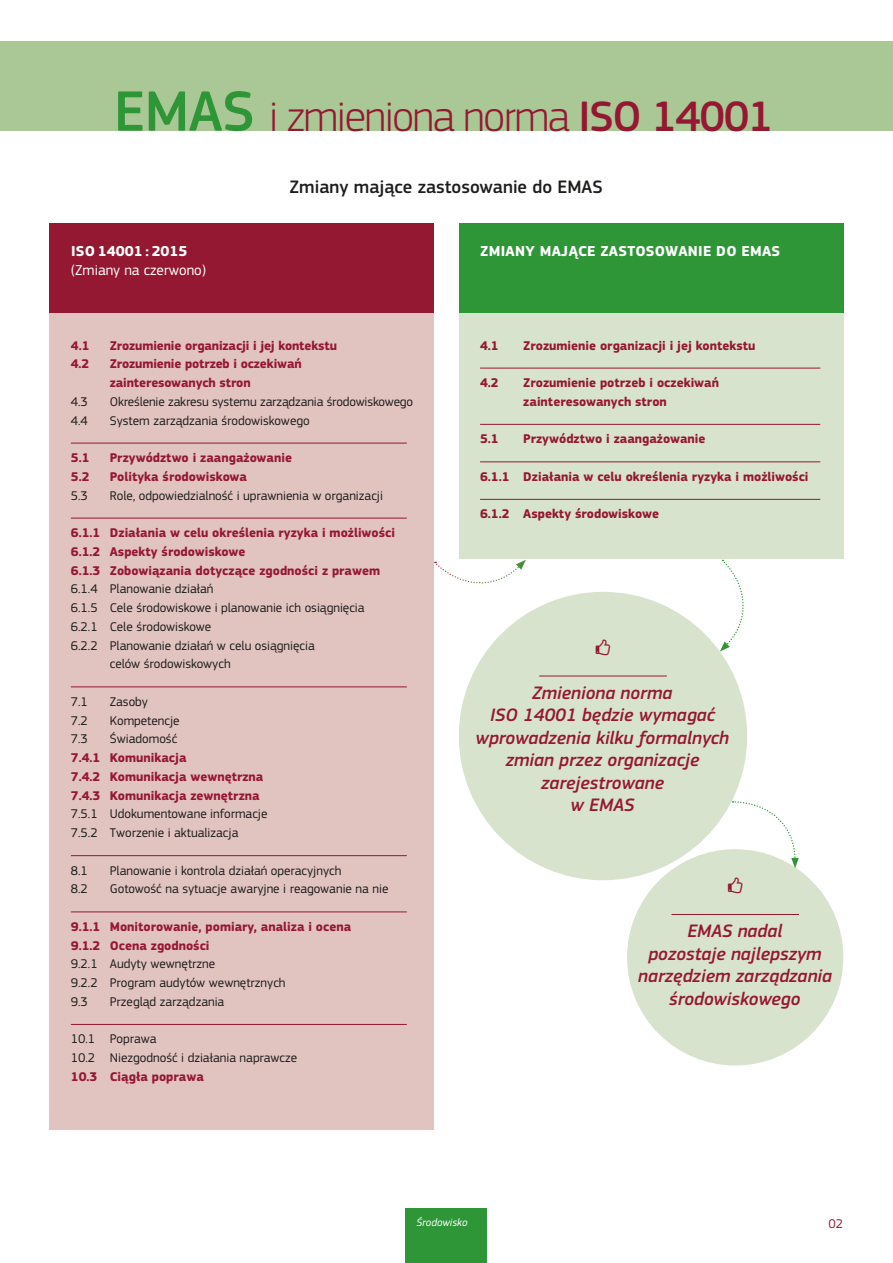
<style>
.page{position:relative;width:893px;height:1263px;background:#fff}
.page>*{position:absolute;margin:0;border:0;box-sizing:border-box;transform-origin:0 0}
.t1{font:300 44.25px "EC Square Sans Pro";letter-spacing:-.03em;color:#951832}
.t2{font:italic 500 18.75px/22.5px "EC Square Sans Pro";color:#951832;text-align:center}
.t3{font:500 18.75px "EC Square Sans Pro";color:#1d1d1b}
.t4{font:700 15px "EC Square Sans Pro";letter-spacing:.02em;color:#fff}
.t5{font:15px "EC Square Sans Pro";color:#fff}
.t6{font:700 15px "EC Square Sans Pro";color:#fff}
.t7{font:700 13.2px/18.8px "EC Square Sans Pro";color:#951832}
.t8{font:13.2px/18.8px "EC Square Sans Pro";color:#1d1d1b}
.t9{font:13.2px "EC Square Sans Pro";color:#951832}
.t10{font:italic 11.1px "EC Square Sans Pro";color:#fff}
.s1{font-weight:500;font-size:59.1px;color:#2f9638}
.s2{font-weight:500}
</style>
<div class="page">
<div style="left:0;top:42px;width:893px;height:89px;background:#aac796"></div>
<div style="left:406px;top:1209px;width:81px;height:54px;background:#2f9638"></div>
<div style="left:459px;top:592px;width:288px;height:288px;background:#d7e3cc;border-radius:50%"></div>
<div style="left:627px;top:849px;width:216px;height:216px;background:#d7e3cc;border-radius:50%"></div>
<div style="left:459px;top:223px;width:384px;height:336px;background:#d7e3cc"></div>
<div style="left:459px;top:223px;width:384px;height:90px;background:#2f9638"></div>
<hr style="left:480px;top:368px;width:340px;height:1px;background:#951832">
<hr style="left:480px;top:424px;width:340px;height:1px;background:#951832">
<hr style="left:480px;top:462px;width:340px;height:1px;background:#951832">
<hr style="left:480px;top:499px;width:340px;height:1px;background:#951832">
<div style="left:50px;top:223px;width:384px;height:907px;background:#e1c3c0"></div>
<div style="left:50px;top:223px;width:384px;height:90px;background:#951832"></div>
<hr style="left:71px;top:443px;width:336px;height:1px;background:#951832">
<hr style="left:71px;top:518px;width:336px;height:1px;background:#951832">
<hr style="left:71px;top:687px;width:336px;height:1px;background:#951832">
<hr style="left:71px;top:855px;width:336px;height:1px;background:#951832">
<hr style="left:71px;top:912px;width:336px;height:1px;background:#951832">
<hr style="left:71px;top:1024px;width:336px;height:1px;background:#951832">
<hr style="left:539px;top:676px;width:128px;height:1px;background:#951832">
<hr style="left:671px;top:914px;width:128px;height:1px;background:#951832">
<svg style="left:720px;top:560px;width:24px;height:91px"></svg>
<svg style="left:732px;top:801px;width:67px;height:67px"></svg>
<svg style="left:435px;top:560px;width:91px;height:24px"></svg>
<h1 class="t1" style="left:114px;top:90px;width:661px"><span class="s1">EMAS</span> i zmieniona norma <span class="s2">ISO 14001</span></h1>
<p class="t6" style="left:71px;top:242px;width:118px">ISO 14001 : 2015</p>
<p class="t5" style="left:71px;top:261px;width:137px">(Zmiany na czerwono)</p>
<h2 class="t3" style="left:290px;top:176px;width:315px">Zmiany mające zastosowanie do EMAS</h2>
<p class="t4" style="left:480px;top:242px;width:302px">ZMIANY MAJĄCE ZASTOSOWANIE DO EMAS</p>
<p class="t7" style="left:71px;top:336px;width:20px">4.1</p>
<p class="t7" style="left:110px;top:336px;width:229px">Zrozumienie organizacji i jej kontekstu</p>
<p class="t7" style="left:71px;top:355px;width:20px">4.2</p>
<p class="t7" style="left:110px;top:355px;width:193px">Zrozumienie potrzeb i oczekiwań zainteresowanych stron</p>
<p class="t8" style="left:71px;top:392px;width:19px">4.3</p>
<p class="t8" style="left:110px;top:392px;width:305px">Określenie zakresu systemu zarządzania środowiskowego</p>
<p class="t8" style="left:71px;top:411px;width:19px">4.4</p>
<p class="t8" style="left:110px;top:411px;width:201px">System zarządzania środowiskowego</p>
<p class="t7" style="left:71px;top:449px;width:20px">5.1</p>
<p class="t7" style="left:110px;top:449px;width:184px">Przywództwo i zaangażowanie</p>
<p class="t7" style="left:71px;top:467px;width:20px">5.2</p>
<p class="t7" style="left:110px;top:467px;width:139px">Polityka środowiskowa</p>
<p class="t8" style="left:71px;top:486px;width:19px">5.3</p>
<p class="t8" style="left:110px;top:486px;width:275px">Role, odpowiedzialność i uprawnienia w organizacji</p>
<p class="t7" style="left:71px;top:524px;width:326px">6.1.1 Działania w celu określenia ryzyka i możliwości<br>6.1.2 Aspekty środowiskowe<br>6.1.3 Zobowiązania dotyczące zgodności z prawem</p>
<p class="t8" style="left:71px;top:580px;width:144px">6.1.4 Planowanie działań</p>
<p class="t8" style="left:71px;top:598px;width:295px">6.1.5 Cele środowiskowe i planowanie ich osiągnięcia</p>
<p class="t8" style="left:71px;top:617px;width:142px">6.2.1 Cele środowiskowe</p>
<p class="t8" style="left:71px;top:636px;width:245px">6.2.2 Planowanie działań w celu osiągnięcia</p>
<p class="t8" style="left:110px;top:655px;width:122px">celów środowiskowych</p>
<p class="t8" style="left:71px;top:692px;width:19px">7.1</p>
<p class="t8" style="left:110px;top:692px;width:40px">Zasoby</p>
<p class="t8" style="left:71px;top:711px;width:19px">7.2</p>
<p class="t8" style="left:110px;top:711px;width:71px">Kompetencje</p>
<p class="t8" style="left:71px;top:730px;width:19px">7.3</p>
<p class="t8" style="left:110px;top:730px;width:69px">Świadomość</p>
<p class="t7" style="left:71px;top:749px;width:194px">7.4.1 Komunikacja<br>7.4.2 Komunikacja wewnętrzna<br>7.4.3 Komunikacja zewnętrzna</p>
<p class="t8" style="left:71px;top:805px;width:198px">7.5.1 Udokumentowane informacje<br>7.5.2 Tworzenie i aktualizacja</p>
<p class="t8" style="left:71px;top:861px;width:19px">8.1</p>
<p class="t8" style="left:110px;top:861px;width:233px">Planowanie i kontrola działań operacyjnych</p>
<p class="t8" style="left:71px;top:880px;width:19px">8.2</p>
<p class="t8" style="left:110px;top:880px;width:280px">Gotowość na sytuacje awaryjne i reagowanie na nie</p>
<p class="t7" style="left:71px;top:917px;width:282px">9.1.1 Monitorowanie, pomiary, analiza i ocena<br>9.1.2 Ocena zgodności</p>
<p class="t8" style="left:71px;top:955px;width:216px">9.2.1 Audyty wewnętrzne<br>9.2.2 Program audytów wewnętrznych<br>9.3</p>
<p class="t8" style="left:110px;top:992px;width:116px">Przegląd zarządzania</p>
<p class="t8" style="left:71px;top:1030px;width:228px">10.1 Poprawa<br>10.2 Niezgodność i działania naprawcze</p>
<p class="t7" style="left:71px;top:1067px;width:134px">10.3 Ciągła poprawa</p>
<p class="t7" style="left:480px;top:336px;width:20px">4.1</p>
<p class="t7" style="left:523px;top:336px;width:234px">Zrozumienie organizacji i jej kontekstu</p>
<p class="t7" style="left:480px;top:374px;width:20px">4.2</p>
<p class="t7" style="left:523px;top:374px;width:197px">Zrozumienie potrzeb i oczekiwań zainteresowanych stron</p>
<p class="t7" style="left:480px;top:430px;width:20px">5.1</p>
<p class="t7" style="left:523px;top:430px;width:184px">Przywództwo i zaangażowanie</p>
<p class="t7" style="left:480px;top:467px;width:330px">6.1.1 Działania w celu określenia ryzyka i możliwości</p>
<p class="t7" style="left:480px;top:505px;width:180px">6.1.2 Aspekty środowiskowe</p>
<h2 class="t2" style="left:476px;top:682px;width:255px">Zmieniona norma<br>ISO 14001 będzie wymagać wprowadzenia kilku formalnych zmian przez organizacje zarejestrowane<br>w EMAS</h2>
<h2 class="t2" style="left:638px;top:920px;width:195px">EMAS nadal<br>pozostaje najlepszym narzędziem zarządzania środowiskowego</h2>
<p class="t10" style="left:416px;top:1216px;width:53px">Środowisko</p>
<p class="t9" style="left:828px;top:1215px;width:16px">02</p>
</div>
